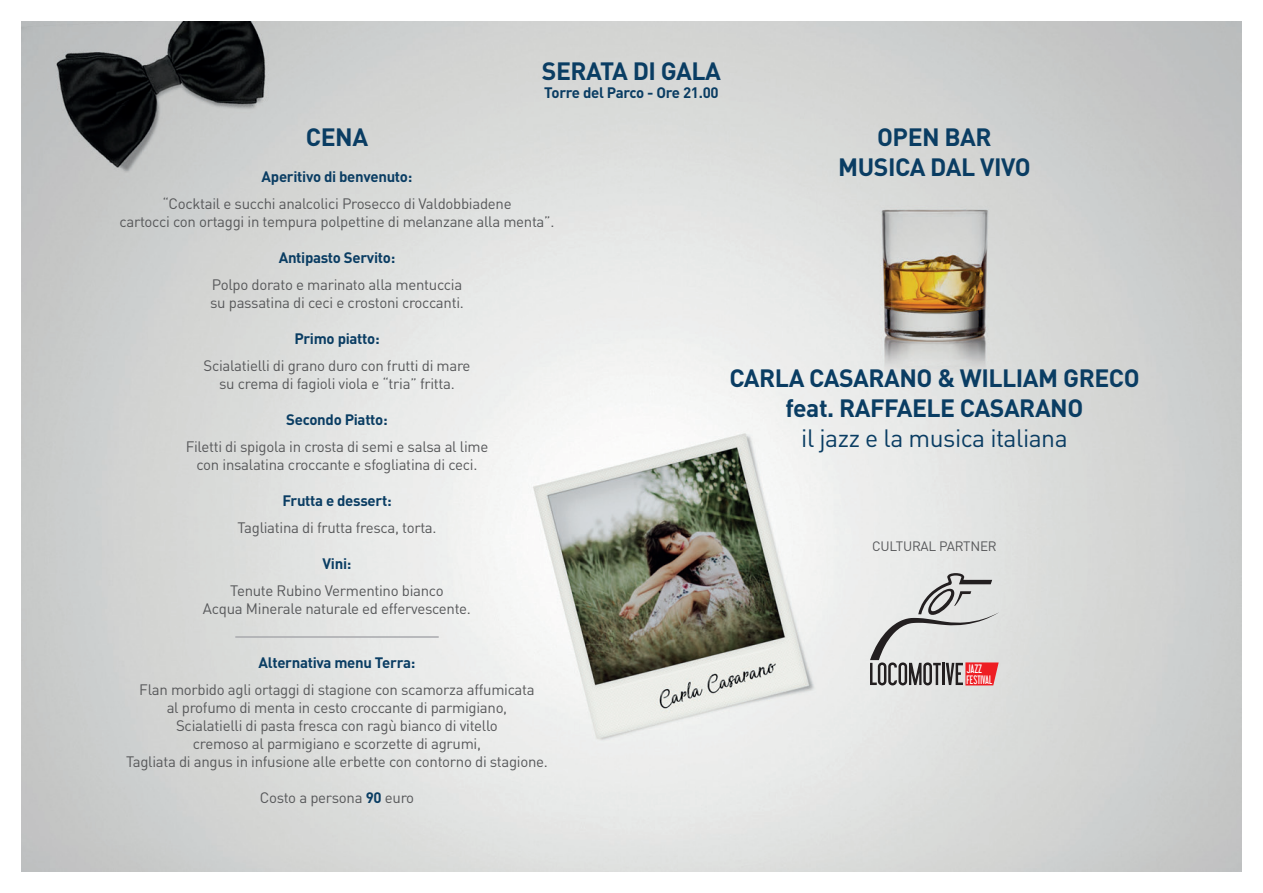
<style>
.page{position:relative;width:1263px;height:893px;background:#fff}
.page>*{position:absolute;margin:0;border:0;box-sizing:border-box;transform-origin:0 0}
.t1{font:700 24.75px/29.7px "DIN";letter-spacing:-.02em;color:#0a3d63;text-align:center}
.t2{font:24.75px "DIN";letter-spacing:-.02em;color:#0a3d63}
.t3{font:15px/18px "DIN";letter-spacing:-.02em;color:#57585a;text-align:center}
.t4{font:700 15px "DIN";letter-spacing:-.02em;color:#0a3d63}
.t5{font:13.5px "DIN";letter-spacing:-.02em;color:#57585a}
.t6{font:10.95px/11.2px "Libel Suit";color:#fff}
.s1{font-weight:700;color:#0a3d63}
</style>
<div class="page">
<img style="left:21px;top:21px;width:1221px;height:851px">
<svg style="left:870px;top:573px;width:129px;height:112px"></svg>
<hr style="left:235px;top:636px;width:204px;height:2px;background:#a8a9ad">
<h1 class="t1" style="left:542px;top:55px;width:181px">SERATA DI GALA</h1>
<p class="t4" style="left:544px;top:83px;width:176px">Torre del Parco - Ore 21.00</p>
<h1 class="t1" style="left:306px;top:121px;width:64px">CENA</h1>
<p class="t4" style="left:262px;top:167px;width:152px">Aperitivo di benvenuto:</p>
<p class="t3" style="left:120px;top:194px;width:436px">“Cocktail e succhi analcolici Prosecco di Valdobbiadene<br>cartocci con ortaggi in tempura polpettine di melanzane alla menta”.</p>
<p class="t4" style="left:279px;top:248px;width:118px">Antipasto Servito:</p>
<p class="t3" style="left:210px;top:275px;width:255px;text-align:left">Polpo dorato e marinato alla mentuccia su passatina di ceci e crostoni croccanti.</p>
<p class="t4" style="left:294px;top:329px;width:87px">Primo piatto:</p>
<p class="t3" style="left:203px;top:356px;width:268px">Scialatielli di grano duro con frutti di mare su crema di fagioli viola e “tria” fritta.</p>
<p class="t4" style="left:286px;top:410px;width:103px">Secondo Piatto:</p>
<p class="t3" style="left:186px;top:437px;width:304px">Filetti di spigola in crosta di semi e salsa al lime con insalatina croccante e sfogliatina di ceci.</p>
<p class="t4" style="left:282px;top:491px;width:111px">Frutta e dessert:</p>
<p class="t3" style="left:237px;top:518px;width:201px">Tagliatina di frutta fresca, torta.</p>
<p class="t4" style="left:322px;top:554px;width:30px">Vini:</p>
<p class="t3" style="left:203px;top:581px;width:270px">Tenute Rubino Vermentino bianco<br>Acqua Minerale naturale ed effervescente.</p>
<p class="t4" style="left:259px;top:653px;width:158px">Alternativa menu Terra:</p>
<p class="t3" style="left:126px;top:680px;width:423px">Flan morbido agli ortaggi di stagione con scamorza affumicata<br>al profumo di menta in cesto croccante di parmigiano,<br>Scialatielli di pasta fresca con ragù bianco di vitello<br>cremoso al parmigiano e scorzette di agrumi,<br>Tagliata di angus in infusione alle erbette con contorno di stagione.</p>
<p class="t3" style="left:260px;top:788px;width:156px">Costo a persona <span class="s1">90</span> euro</p>
<h1 class="t1" style="left:838px;top:121px;width:194px">OPEN BAR<br>MUSICA DAL VIVO</h1>
<h1 class="t1" style="left:729px;top:362px;width:412px">CARLA CASARANO &amp; WILLIAM GRECO feat. RAFFAELE CASARANO</h1>
<h1 class="t2" style="left:801px;top:422px;width:268px">il jazz e la musica italiana</h1>
<p class="t5" style="left:872px;top:538px;width:126px">CULTURAL PARTNER</p>
<p class="t6" style="left:966px;top:663px;width:27px">JAZZ<br>FESTIVAL</p>
</div>
